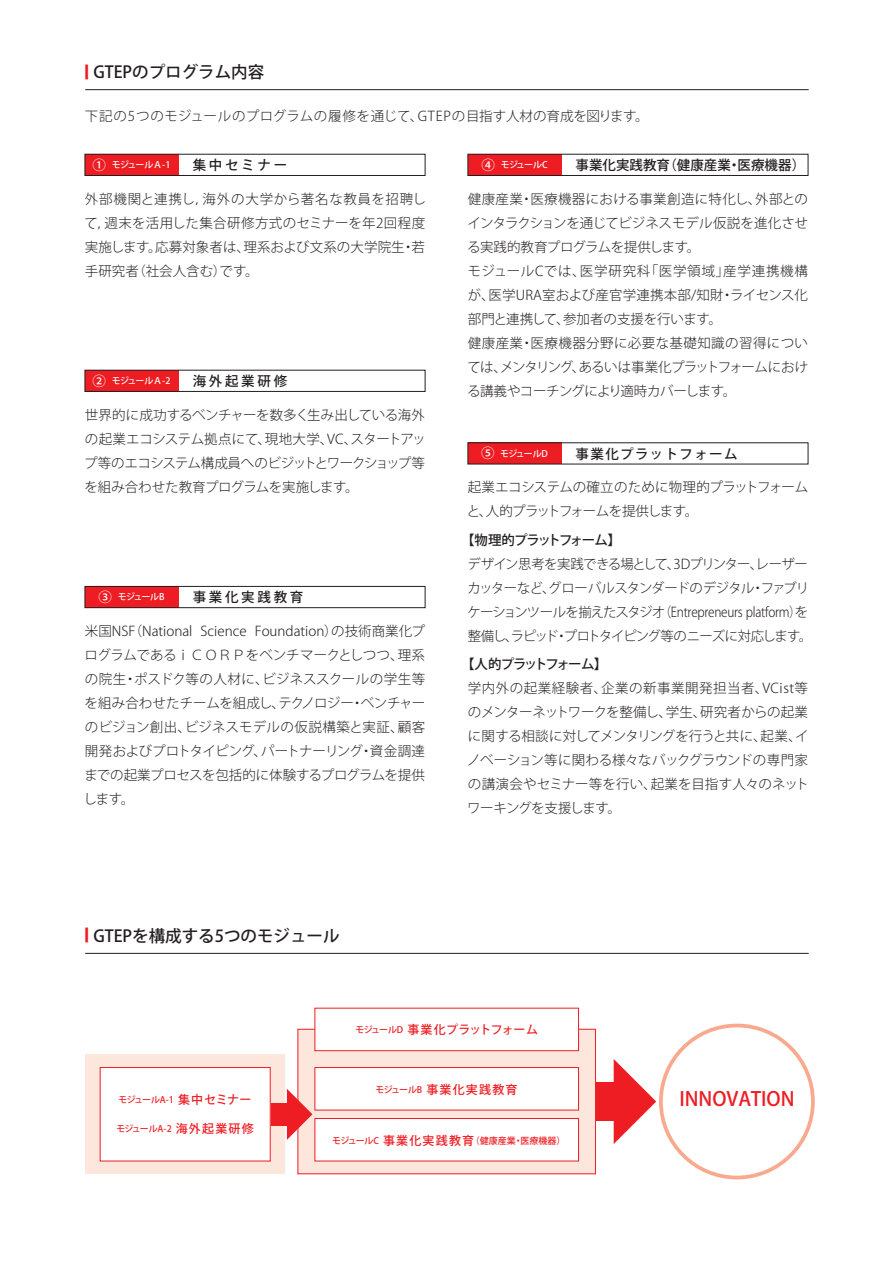
<style>
.page{position:relative;width:893px;height:1263px;background:#fff}
.page>*{position:absolute;margin:0;border:0;box-sizing:border-box;transform-origin:0 0}
.t1{font:500 19.5px "Koz Go Pro";color:#ee1d23}
.t2{font:500 16.5px "Koz Go Pro";color:#231f20}
.t3{font:300 13.5px/24px "Koz Go Pro";letter-spacing:-.02em;color:#231f20;text-align:justify}
.t4{font:300 13.5px/24px "Koz Go Pro";color:#231f20}
.t5{font:300 13.5px/24px "Koz Go Pro";letter-spacing:-.04em;color:#231f20}
.t6{font:300 13.5px "Koz Go Pro";letter-spacing:.015em;color:#231f20}
.t7{font:500 13.5px "Koz Go Pro";color:#231f20}
.t8{font:500 13.5px "Koz Go Pro";letter-spacing:-.1em;color:#231f20}
.t9{font:500 13.5px "Koz Go Pro";letter-spacing:-.12em;color:#231f20}
.t10{font:500 13.5px "Koz Go Pro";letter-spacing:.1em;color:#231f20}
.t11{font:500 13.5px "Koz Go Pro";letter-spacing:.2em;color:#231f20}
.t12{font:500 12px "Koz Go Pro";color:#ee1d23}
.t13{font:500 12px "Koz Go Pro";letter-spacing:.1em;color:#ee1d23}
.t14{font:500 9px "Koz Go Pro";letter-spacing:-.08em;color:#fff}
.t15{font:500 9px "Koz Go Pro";letter-spacing:-.02em;color:#ee1d23}
.t16{font:500 9px "Koz Go Pro";color:#ee1d23}
.s1{font-size:18.45px;color:#ee1d23}
.s2{font-size:13.5px}
.s3{font-size:9px}
.s4{font-size:12px}
</style>
<div class="page">
<hr style="left:85px;top:89px;width:724px;height:1px;background:#231f20">
<hr style="left:85px;top:953px;width:724px;height:1px;background:#231f20">
<div style="left:585px;top:1082px;width:47px;height:39px;background:#ee1d23"></div>
<div style="left:468px;top:154px;width:93px;height:21px;background:#ee1d23"></div>
<div style="left:468px;top:154px;width:340px;height:22px;border:1px solid #231f20"></div>
<div style="left:468px;top:443px;width:93px;height:21px;background:#ee1d23"></div>
<div style="left:85px;top:154px;width:93px;height:21px;background:#ee1d23"></div>
<div style="left:85px;top:154px;width:340px;height:22px;border:1px solid #231f20"></div>
<div style="left:85px;top:370px;width:93px;height:21px;background:#ee1d23"></div>
<div style="left:85px;top:370px;width:340px;height:22px;border:1px solid #231f20"></div>
<div style="left:85px;top:586px;width:93px;height:22px;background:#ee1d23"></div>
<div style="left:85px;top:586px;width:340px;height:22px;border:1px solid #231f20"></div>
<div style="left:85px;top:1055px;width:200px;height:119px;background:#fde7dc"></div>
<div style="left:298px;top:1029px;width:298px;height:145px;background:#fde7dc"></div>
<div style="left:297px;top:1029px;width:299px;height:145px;border:1px solid #ee1d23"></div>
<div style="left:315px;top:1008px;width:263px;height:43px;background:#fff"></div>
<div style="left:314px;top:1008px;width:265px;height:43px;border:1px solid #ee1d23"></div>
<div style="left:315px;top:1067px;width:263px;height:43px;background:#fff"></div>
<div style="left:314px;top:1067px;width:265px;height:43px;border:1px solid #ee1d23"></div>
<div style="left:315px;top:1118px;width:263px;height:43px;background:#fff"></div>
<div style="left:314px;top:1118px;width:265px;height:43px;border:1px solid #ee1d23"></div>
<svg style="left:614px;top:1059px;width:42px;height:85px"></svg>
<div style="left:659px;top:1024px;width:156px;height:155px;border:4px solid #f8a98e;border-radius:50%"></div>
<div style="left:270px;top:1103px;width:28px;height:23px;background:#ee1d23"></div>
<svg style="left:287px;top:1089px;width:25px;height:51px"></svg>
<div style="left:100px;top:1067px;width:170px;height:94px;background:#fff"></div>
<div style="left:100px;top:1067px;width:171px;height:94px;border:1px solid #ee1d23"></div>
<p class="t2" style="left:85px;top:61px;width:181px"><span class="s1">■</span> GTEPのプログラム内容</p>
<p class="t6" style="left:85px;top:107px;width:565px">下記の5つのモジュールのプログラムの履修を通じて、GTEPの目指す人材の育成を図ります。</p>
<p class="t14" style="left:93px;top:159px;width:79px"><span class="s2">①</span> モジュールＡ-1</p>
<p class="t7" style="left:193px;top:156px;width:96px">集中セミナー</p>
<p class="t3" style="left:85px;top:187px;width:343px">外部機関と連携し，海外の大学から著名な教員を招聘して，週末を活用した集合研修方式のセミナーを年2回程度実施します。応募対象者は、理系および文系の大学院生・若手研究者（社会人含む）です。</p>
<p class="t14" style="left:93px;top:375px;width:79px"><span class="s2">②</span> モジュールＡ-2</p>
<p class="t7" style="left:193px;top:372px;width:112px">海外起業研修　</p>
<p class="t3" style="left:84px;top:403px;width:343px">世界的に成功するベンチャーを数多く生み出している海外の起業エコシステム拠点にて、現地大学、VC、スタートアップ等のエコシステム構成員へのビジットとワークショップ等を組み合わせた教育プログラムを実施します。</p>
<p class="t14" style="left:99px;top:591px;width:68px"><span class="s2">③</span> モジュールB</p>
<p class="t11" style="left:193px;top:589px;width:128px">事業化実践教育　</p>
<p class="t3" style="left:84px;top:619px;width:343px">米国NSF（National Science Foundation）の技術商業化プログラムであるｉＣＯＲＰをベンチマークとしつつ、理系の院生・ポスドク等の人材に、ビジネススクールの学生等を組み合わせたチームを組成し、テクノロジー・ベンチャーのビジョン創出、ビジネスモデルの仮説構築と実証、顧客開発およびプロトタイピング、パートナーリング・資金調達までの起業プロセスを包括的に体験するプログラムを提供します。</p>
<p class="t14" style="left:481px;top:159px;width:68px"><span class="s2">④</span> モジュールC</p>
<p class="t7" style="left:576px;top:156px;width:231px">事業化実践教育（健康産業・医療機器）</p>
<p class="t4" style="left:467px;top:188px;width:343px">健康産業・医療機器における事業創造に特化し、外部とのインタラクションを通じてビジネスモデル仮説を進化させる実践的教育プログラムを提供します。<br>モジュールCでは、医学研究科「医学領域」産学連携機構が、医学URA室および産官学連携本部/知財・ライセンス化部門と連携して、参加者の支援を行います。<br>健康産業・医療機器分野に必要な基礎知識の習得については、メンタリング、あるいは事業化プラットフォームにおける講義やコーチングにより適時カバーします。</p>
<p class="t14" style="left:481px;top:448px;width:68px"><span class="s2">⑤</span> モジュールD</p>
<p class="t10" style="left:576px;top:445px;width:163px">事業化プラットフォーム</p>
<p class="t3" style="left:467px;top:476px;width:343px">起業エコシステムの確立のために物理的プラットフォームと、人的プラットフォームを提供します。</p>
<p class="t8" style="left:461px;top:531px;width:161px">【物理的プラットフォーム】</p>
<p class="t5" style="left:467px;top:552px;width:346px">デザイン思考を実践できる場として、3Dプリンター、レーザーカッターなど、グローバルスタンダードのデジタル・ファブリケーションツールを揃えたスタジオ（Entrepreneurs platform）を整備し、ラピッド・プロトタイピング等のニーズに対応します。</p>
<p class="t9" style="left:461px;top:656px;width:148px">【人的プラットフォーム】</p>
<p class="t3" style="left:467px;top:676px;width:344px">学内外の起業経験者、企業の新事業開発担当者、VCist等のメンターネットワークを整備し、学生、研究者からの起業に関する相談に対してメンタリングを行うと共に、起業、イノベーション等に関わる様々なバックグラウンドの専門家の講演会やセミナー等を行い、起業を目指す人々のネットワーキングを支援します。</p>
<p class="t2" style="left:85px;top:925px;width:256px"><span class="s1">■</span> GTEPを構成する5つのモジュール</p>
<p class="t12" style="left:356px;top:1022px;width:184px"><span class="s3">モジュールD</span> 事業化プラットフォーム</p>
<p class="t13" style="left:376px;top:1082px;width:143px"><span class="s3">モジュールB</span> 事業化実践教育</p>
<p class="t16" style="left:332px;top:1134px;width:235px">モジュールC <span class="s4">事業化実践教育</span>（健康産業・医療機器）</p>
<p class="t15" style="left:119px;top:1094px;width:134px">モジュールA-1 <span class="s4">集中セミナー</span></p>
<h1 class="t1" style="left:679px;top:1087px;width:117px">INNOVATION</h1>
<p class="t15" style="left:116px;top:1122px;width:139px">モジュールA-2 <span class="s4">海外起業研修</span></p>
</div>
